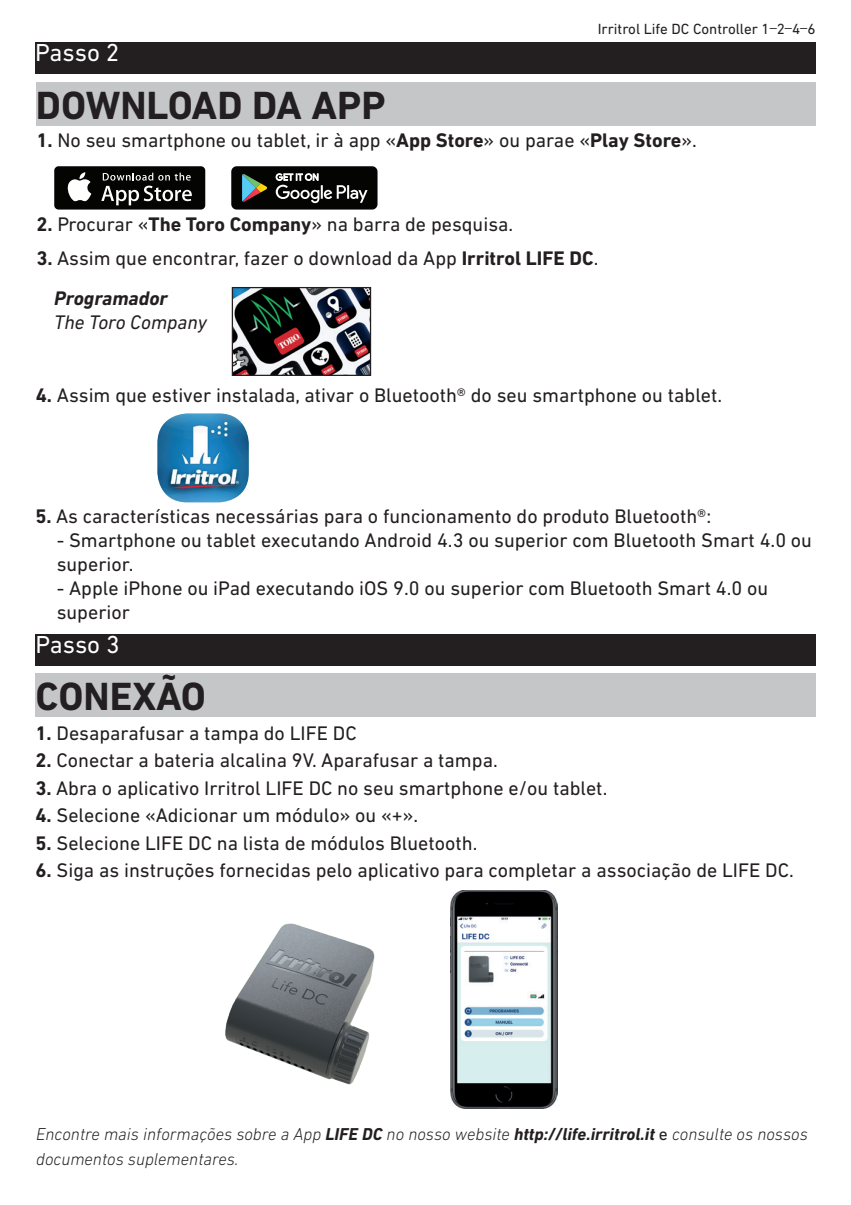
<style>
.page{position:relative;width:851px;height:1205px;background:#fff}
.page>*{position:absolute;margin:0;border:0;box-sizing:border-box;transform-origin:0 0}
.t1{font:700 40px "DIN Next LT Pro";color:#231f20}
.t2{font:25px "DIN Next LT Pro";color:#fff}
.t3{font:20px/24px "DIN Next LT Pro";color:#231f20}
.t4{font:italic 20px "DIN Next LT Pro";color:#231f20}
.t5{font:italic 300 17.5px/25px "DIN Next LT Pro";color:#231f20}
.t6{font:15px "DIN Next LT Pro";color:#231f20}
.s1{font-weight:700}
.s2{font-weight:700;font-style:italic}
.s3{font-weight:400;font-style:normal}
</style>
<div class="page">
<div style="left:36px;top:82px;width:779px;height:44px;background:#c5c6c8"></div>
<div style="left:54px;top:166px;width:151px;height:44px;background:#040503;border-radius:4px"></div>
<svg style="left:67px;top:172px;width:24px;height:29px"></svg>
<svg style="left:101px;top:173px;width:91px;height:32px"></svg>
<div style="left:231px;top:166px;width:146px;height:44px;background:#040503;border-radius:5px"></div>
<svg style="left:276px;top:173px;width:91px;height:30px"></svg>
<svg style="left:242px;top:174px;width:25px;height:28px"></svg>
<div style="left:35px;top:42px;width:780px;height:31px;background:#231f20"></div>
<img style="left:234px;top:289px;width:135px;height:85px">
<div style="left:232px;top:287px;width:139px;height:89px;border:1px solid #231f20"></div>
<div style="left:35px;top:634px;width:780px;height:32px;background:#231f20"></div>
<div style="left:35px;top:673px;width:780px;height:43px;background:#c5c6c8"></div>
<img style="left:157px;top:413px;width:92px;height:89px">
<img style="left:225px;top:923px;width:150px;height:162px">
<img style="left:450px;top:890px;width:107px;height:218px">
<p class="t2" style="left:35px;top:38px;width:86px">Passo 2</p>
<p class="t6" style="left:597px;top:20px;width:173px">Irritrol Life DC Controller 1</p>
<p class="t6" style="left:769px;top:13px;width:9px">_</p>
<p class="t6" style="left:776px;top:20px;width:10px">2</p>
<p class="t6" style="left:784px;top:13px;width:9px">_</p>
<p class="t6" style="left:792px;top:20px;width:10px">4</p>
<p class="t6" style="left:800px;top:13px;width:9px">_</p>
<p class="t6" style="left:807px;top:20px;width:10px">6</p>
<h1 class="t1" style="left:36px;top:82px;width:351px">DOWNLOAD DA APP</h1>
<p class="t3" style="left:36px;top:128px;width:661px"><span class="s1">1.</span> No seu smartphone ou tablet, ir à app «<span class="s1">App Store</span>» ou parae «<span class="s1">Play Store</span>».</p>
<p class="t3" style="left:36px;top:212px;width:478px"><span class="s1">2.</span> Procurar «<span class="s1">The Toro Company</span>» na barra de pesquisa.</p>
<p class="t3" style="left:54px;top:238px;width:545px;line-height:40px;text-indent:-18px"><span class="s1">3.</span> Assim que encontrar, fazer o download da App <span class="s1">Irritrol LIFE DC</span>.<br><span class="s2">Programador</span></p>
<p class="t4" style="left:54px;top:311px;width:154px">The Toro Company</p>
<p class="t3" style="left:36px;top:383px;width:687px"><span class="s1">4.</span> Assim que estiver instalada, ativar o Bluetooth® do seu smartphone ou tablet.</p>
<p class="t3" style="left:35px;top:504px;width:677px"><span class="s1">5.</span> As características necessárias para o funcionamento do produto Bluetooth®:</p>
<p class="t3" style="left:57px;top:528px;width:756px">- Smartphone ou tablet executando Android 4.3 ou superior com Bluetooth Smart 4.0 ou superior.</p>
<p class="t3" style="left:57px;top:576px;width:712px">- Apple iPhone ou iPad executando iOS 9.0 ou superior com Bluetooth Smart 4.0 ou superior</p>
<p class="t2" style="left:35px;top:630px;width:86px">Passo 3</p>
<h1 class="t1" style="left:35px;top:673px;width:172px">CONEXÃO</h1>
<p class="t3" style="left:35px;top:720px;width:322px"><span class="s1">1.</span> Desaparafusar a tampa do LIFE DC</p>
<p class="t3" style="left:35px;top:748px;width:463px"><span class="s1">2.</span> Conectar a bateria alcalina 9V. Aparafusar a tampa.</p>
<p class="t3" style="left:35px;top:775px;width:573px"><span class="s1">3.</span> Abra o aplicativo Irritrol LIFE DC no seu smartphone e/ou tablet.</p>
<p class="t3" style="left:35px;top:803px;width:384px"><span class="s1">4.</span> Selecione «Adicionar um módulo» ou «+».</p>
<p class="t3" style="left:35px;top:830px;width:443px"><span class="s1">5.</span> Selecione LIFE DC na lista de módulos Bluetooth.</p>
<p class="t3" style="left:35px;top:858px;width:759px"><span class="s1">6.</span> Siga as instruções fornecidas pelo aplicativo para completar a associação de LIFE DC.</p>
<p class="t5" style="left:36px;top:1121px;width:773px">Encontre mais informações sobre a App <span class="s1">LIFE DC</span> no nosso website <span class="s1">http://life.irritrol.it</span> <span class="s3">e</span> consulte os nossos documentos suplementares.</p>
</div>
